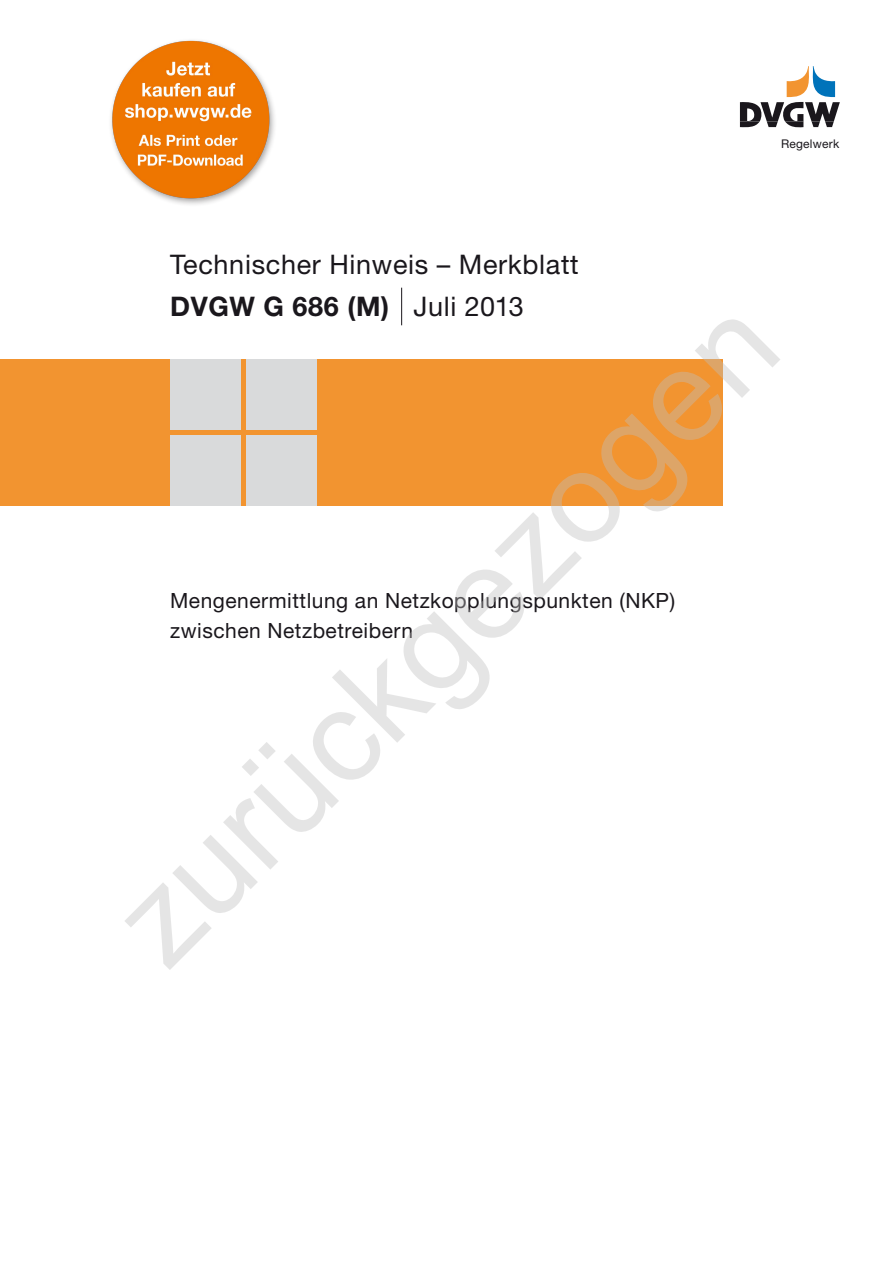
<style>
.page{position:relative;width:893px;height:1263px;background:#fff}
.page>*{position:absolute;margin:0;border:0;box-sizing:border-box;transform-origin:0 0}
.t1{font:129px "Arial";color:rgb(191 191 191/.4)}
.A_Titelblatt_Typ{font:27px "Helvetica Neue";letter-spacing:.025em;color:#1a171c}
.A_Titelblatt_Typ2_fe{font:700 27px "Helvetica Neue";letter-spacing:.025em;color:#1a171c}
.A_Titel_1_Seite{font:21px/30px "Helvetica Neue";letter-spacing:.025em;color:#1a171c}
.A_Fließtext{font:12px "Helvetica Neue";letter-spacing:.02em;color:#1a171c}
.s1{font-weight:400}
</style>
<div class="page">
<svg style="left:740px;top:66px;width:100px;height:62px"></svg>
<hr style="left:401px;top:288px;width:1px;height:37px;background:#1a171c">
<div style="left:0;top:359px;width:723px;height:147px;background:#f29430"></div>
<div style="left:170px;top:359px;width:71px;height:71px;background:#d9dadb"></div>
<div style="left:246px;top:359px;width:71px;height:71px;background:#d9dadb"></div>
<div style="left:170px;top:435px;width:71px;height:71px;background:#d9dadb"></div>
<div style="left:246px;top:435px;width:71px;height:71px;background:#d9dadb"></div>
<img style="left:110px;top:40px;width:165px;height:165px">
<p class="A_Fließtext" style="left:781px;top:137px;width:60px">Regelwerk</p>
<p class="A_Titelblatt_Typ" style="left:170px;top:249px;width:410px">Technischer Hinweis – Merkblatt</p>
<p class="A_Titelblatt_Typ2_fe" style="left:170px;top:290px;width:355px">DVGW G 686 (M) <span class="s1">Juli 2013</span></p>
<h1 class="t1" style="left:73px;top:877px;width:876px;rotate:-45deg">zurückgezogen</h1>
<p class="A_Titel_1_Seite" style="left:170px;top:585px;width:507px">Mengenermittlung an Netzkopplungspunkten (NKP) zwischen Netzbetreibern</p>
</div>
